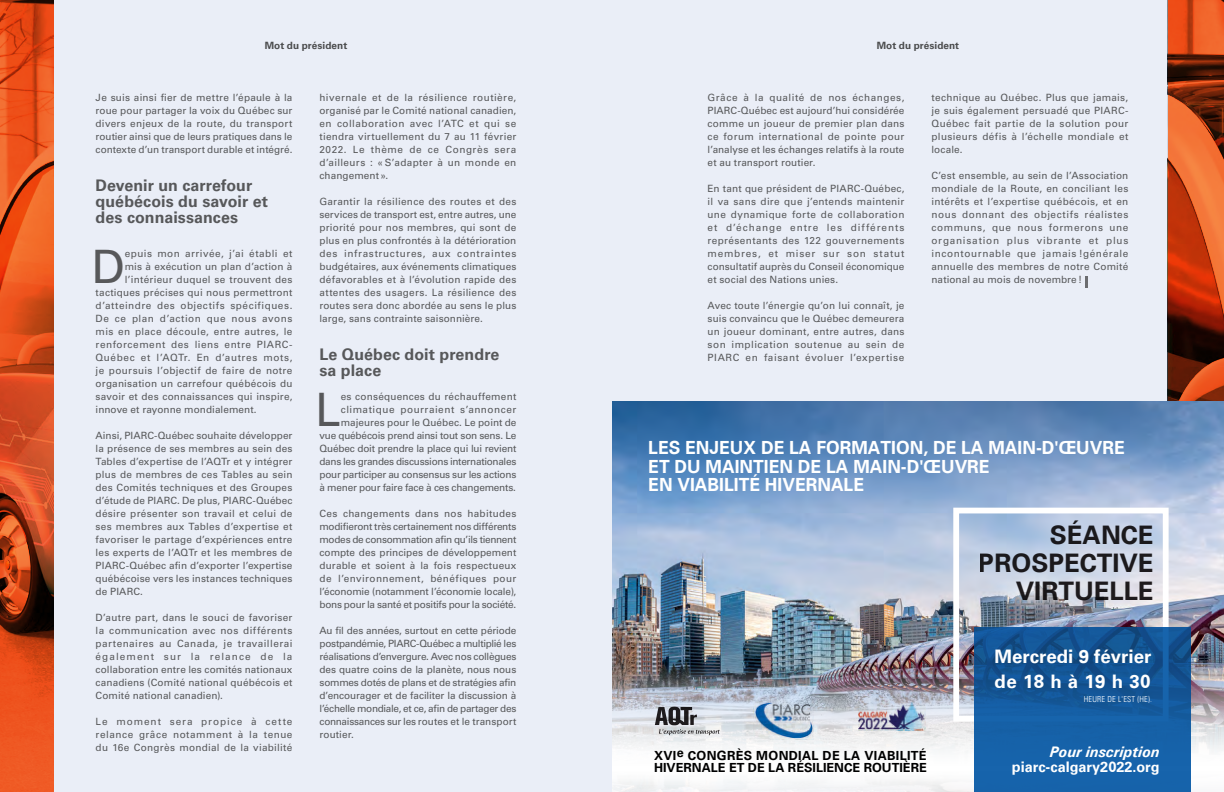
<style>
.page{position:relative;width:1224px;height:792px;background:#fff}
.page>*{position:absolute;margin:0;border:0;box-sizing:border-box;transform-origin:0 0}
.Texte__1er_paragraph{font:46px "Univers LT Std";color:#57585a}
.t1{font:700 25.6px/28.1px "Univers 65";color:#231f20;text-align:right}
.t2{font:700 18.7px/24.9px "Univers 65";color:#fff}
.t3{font:700 18.2px/18.2px "Univers 65";color:#fff;scale:.96 1}
.Titre{font:700 16px/16px "Univers LT Std";letter-spacing:.005em;color:#57585a}
.t4{font:700 14.6px/15.3px "Univers 65";color:#fff;text-align:right}
.t5{font:700 12.6px/12.6px "Univers 65";color:#000}
.Texte__Autres_paragr{font:10px/13px "Univers LT Std";letter-spacing:.01em;color:#57585a;text-align:justify}
.Texte__1er_paragraph-2{font:10px/13px "Univers LT Std";letter-spacing:-.015em;color:#57585a;text-align:right}
.Texte__1er_paragraph-3{font:10px "Univers LT Std";letter-spacing:.02em;color:#57585a}
.Texte__1er_paragraph-4{font:10px "Univers LT Std";letter-spacing:.05em;color:#57585a}
.Texte__1er_paragraph-5{font:10px "Univers LT Std";letter-spacing:.055em;color:#57585a}
.Texte__1er_paragraph-6{font:10px "Univers LT Std";letter-spacing:.045em;color:#57585a}
.Fil_d_Ariane{font:700 10px "Univers LT Std";letter-spacing:.005em;color:#4b4c4d}
.t6{font:300 condensed 8.2px "Univers LT";letter-spacing:.025em;color:#fff}
.s1{font-family:"Univers LT";font-style:italic}
</style>
<div class="page">
<div style="left:612px;top:0;width:612px;height:792px;background:#eaeef7"></div>
<div style="left:0;top:0;width:612px;height:792px;background:#eaeef7"></div>
<svg style="left:0;top:0;width:54px;height:792px;background:#d24d1d"></svg>
<svg style="left:1168px;top:0;width:56px;height:401px;background:#af4018"></svg>
<svg style="left:1085px;top:277px;width:3px;height:11px"></svg>
<img style="left:612px;top:401px;width:612px;height:248px">
<div style="left:953px;top:508px;width:216px;height:214px;border:6px solid #fff"></div>
<img style="left:612px;top:649px;width:612px;height:143px">
<svg style="left:974px;top:627px;width:217px;height:165px;background:#145a9e"></svg>
<svg style="left:829px;top:616px;width:4px;height:4px"></svg>
<img style="left:858px;top:702px;width:67px;height:29px">
<img style="left:754px;top:701px;width:59px;height:39px">
<svg style="left:655px;top:707px;width:65px;height:28px"></svg>
<svg style="left:990px;top:570px;width:89px;height:43px;background:#b4bbc8"></svg>
<p class="Fil_d_Ariane" style="left:265px;top:40px;width:84px">Mot du président</p>
<p class="Fil_d_Ariane" style="left:877px;top:40px;width:84px">Mot du président</p>
<p class="Texte__Autres_paragr" style="left:96px;top:91px;width:198px">Je suis ainsi fier de mettre l’épaule à la roue pour partager la voix du Québec sur divers enjeux de la route, du transport routier ainsi que de leurs pratiques dans le contexte d’un transport durable et intégré.</p>
<p class="Titre" style="left:96px;top:177px;width:174px">Devenir un carrefour québécois du savoir et des connaissances</p>
<p class="Texte__1er_paragraph" style="left:92px;top:239px;width:35px">D</p>
<p class="Texte__1er_paragraph-6" style="left:125px;top:248px;width:169px">epuis mon arrivée, j’ai établi et</p>
<p class="Texte__1er_paragraph-3" style="left:125px;top:261px;width:169px">mis à exécution un plan d’action à</p>
<p class="Texte__1er_paragraph-3" style="left:125px;top:274px;width:169px">l’intérieur duquel se trouvent des</p>
<p class="Texte__1er_paragraph-3" style="left:96px;top:287px;width:198px">tactiques précises qui nous permettront</p>
<p class="Texte__1er_paragraph-4" style="left:96px;top:300px;width:198px">d’atteindre des objectifs spécifiques.</p>
<p class="Texte__1er_paragraph-4" style="left:96px;top:313px;width:198px">De ce plan d’action que nous avons</p>
<p class="Texte__1er_paragraph-3" style="left:96px;top:326px;width:198px">mis en place découle, entre autres, le</p>
<p class="Texte__1er_paragraph-5" style="left:96px;top:339px;width:198px">renforcement des liens entre PIARC-</p>
<p class="Texte__1er_paragraph-5" style="left:96px;top:352px;width:198px">Québec et l’AQTr. En d’autres mots,</p>
<p class="Texte__1er_paragraph-3" style="left:96px;top:365px;width:198px">je poursuis l’objectif de faire de notre</p>
<p class="Texte__1er_paragraph-3" style="left:96px;top:378px;width:198px">organisation un carrefour québécois du</p>
<p class="Texte__1er_paragraph-3" style="left:96px;top:391px;width:198px">savoir et des connaissances qui inspire,</p>
<p class="Texte__1er_paragraph-3" style="left:96px;top:404px;width:163px">innove et rayonne mondialement.</p>
<p class="Texte__Autres_paragr" style="left:96px;top:429px;width:198px">Ainsi, PIARC-Québec souhaite développer la présence de ses membres au sein des Tables d’expertise de l’AQTr et y intégrer plus de membres de ces Tables au sein des Comités techniques et des Groupes d’étude de PIARC. De plus, PIARC-Québec désire présenter son travail et celui de ses membres aux Tables d’expertise et favoriser le partage d’expériences entre les experts de l’AQTr et les membres de PIARC-Québec afin d’exporter l’expertise québécoise vers les instances techniques de PIARC.</p>
<p class="Texte__Autres_paragr" style="left:96px;top:611px;width:198px">D’autre part, dans le souci de favoriser la communication avec nos différents partenaires au Canada, je travaillerai également sur la relance de la collaboration entre les comités nationaux canadiens (Comité national québécois et Comité national canadien).</p>
<p class="Texte__Autres_paragr" style="left:96px;top:715px;width:198px">Le moment sera propice à cette relance grâce notamment à la tenue du 16e Congrès mondial de la viabilité</p>
<p class="Texte__Autres_paragr" style="left:319px;top:91px;width:198px">hivernale et de la résilience routière, organisé par le Comité national canadien, en collaboration avec l’ATC et qui se tiendra virtuellement du 7 au 11 février 2022. Le thème de ce Congrès sera d’ailleurs : « S’adapter à un monde en changement».</p>
<p class="Texte__Autres_paragr" style="left:319px;top:195px;width:198px">Garantir la résilience des routes et des services de transport est, entre autres, une priorité pour nos membres, qui sont de plus en plus confrontés à la détérioration des infrastructures, aux contraintes budgétaires, aux événements climatiques défavorables et à l’évolution rapide des attentes des usagers. La résilience des routes sera donc abordée au sens le plus large, sans contrainte saisonnière.</p>
<p class="Titre" style="left:319px;top:346px;width:182px">Le Québec doit prendre sa place</p>
<p class="Texte__1er_paragraph" style="left:315px;top:382px;width:27px">L</p>
<p class="Texte__1er_paragraph-2" style="left:319px;top:390px;width:198px">es conséquences du réchauffement climatique pourraient s’annoncer majeures pour le Québec. Le point de<br>vue québécois prend ainsi tout son sens. Le Québec doit prendre la place qui lui revient dans les grandes discussions internationales pour participer au consensus sur les actions à mener pour faire face à ces changements.</p>
<p class="Texte__Autres_paragr" style="left:319px;top:507px;width:198px">Ces changements dans nos habitudes modifieront très certainement nos différents modes de consommation afin qu’ils tiennent compte des principes de développement durable et soient à la fois respectueux de l’environnement, bénéfiques pour l’économie (notamment l’économie locale), bons pour la santé et positifs pour la société.</p>
<p class="Texte__Autres_paragr" style="left:319px;top:624px;width:198px">Au fil des années, surtout en cette période postpandémie, PIARC-Québec a multiplié les réalisations d’envergure. Avec nos collègues des quatre coins de la planète, nous nous sommes dotés de plans et de stratégies afin d’encourager et de faciliter la discussion à l’échelle mondiale, et ce, afin de partager des connaissances sur les routes et le transport routier.</p>
<p class="Texte__Autres_paragr" style="left:708px;top:91px;width:198px">Grâce à la qualité de nos échanges, PIARC-Québec est aujourd’hui considérée comme un joueur de premier plan dans ce forum international de pointe pour l’analyse et les échanges relatifs à la route et au transport routier.</p>
<p class="Texte__Autres_paragr" style="left:708px;top:182px;width:198px">En tant que président de PIARC-Québec, il va sans dire que j’entends maintenir une dynamique forte de collaboration et d’échange entre les différents représentants des 122 gouvernements membres, et miser sur son statut consultatif auprès du Conseil économique et social des Nations unies.</p>
<p class="Texte__Autres_paragr" style="left:708px;top:299px;width:198px">Avec toute l’énergie qu’on lui connaît, je suis convaincu que le Québec demeurera un joueur dominant, entre autres, dans son implication soutenue au sein de PIARC en faisant évoluer l’expertise</p>
<p class="Texte__Autres_paragr" style="left:931px;top:91px;width:198px">technique au Québec. Plus que jamais, je suis également persuadé que PIARC-Québec fait partie de la solution pour plusieurs défis à l’échelle mondiale et locale.</p>
<p class="Texte__Autres_paragr" style="left:931px;top:169px;width:198px">C’est ensemble, au sein de l’Association mondiale de la Route, en conciliant les intérêts et l’expertise québécois, et en nous donnant des objectifs réalistes communs, que nous formerons une organisation plus vibrante et plus incontournable que jamais !générale annuelle des membres de notre Comité national au mois de novembre!</p>
<h3 class="t3" style="left:648px;top:439px;width:498px">LES ENJEUX DE LA FORMATION, DE LA MAIN-D'ŒUVRE<br>ET DU MAINTIEN DE LA MAIN-D'ŒUVRE<br>EN VIABILITÉ HIVERNALE</h3>
<h2 class="t1" style="left:979px;top:521px;width:176px">SÉANCE<br>PROSPECTIVE<br>VIRTUELLE</h2>
<p class="t5" style="left:654px;top:749px;width:274px">XVIe CONGRÈS MONDIAL DE LA VIABILITÉ<br>HIVERNALE ET DE LA RÉSILIENCE ROUTIÈRE</p>
<p class="t2" style="left:995px;top:644px;width:158px">Mercredi 9 février de 18 h à 19 h 30</p>
<p class="t6" style="left:1084px;top:694px;width:70px">HEURE DE L'EST (HE).</p>
<p class="t4" style="left:1012px;top:744px;width:149px"><span class="s1">Pour inscription </span>piarc-calgary2022.org</p>
</div>
